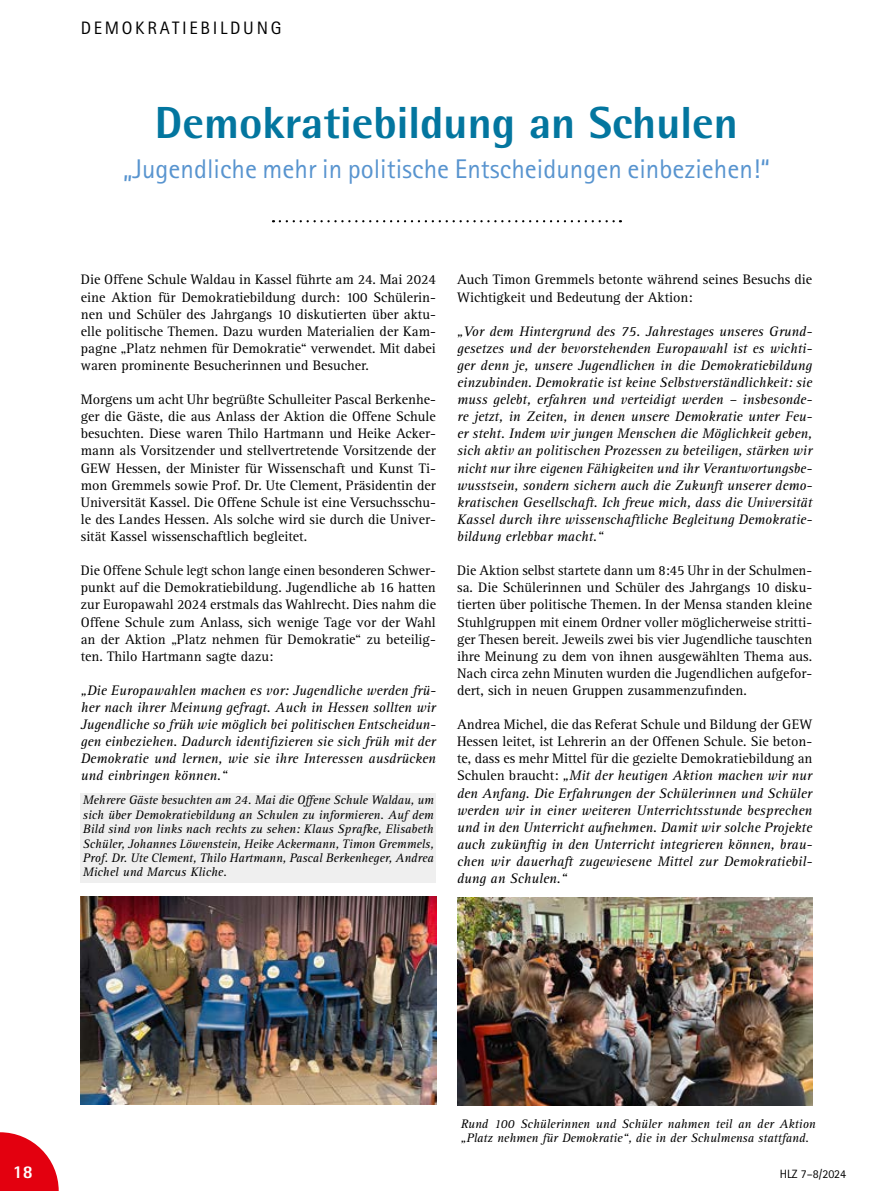
<style>
.page{position:relative;width:893px;height:1191px;background:#fff}
.page>*{position:absolute;margin:0;border:0;box-sizing:border-box;transform-origin:0 0}
.t1{font:800 45px "Rotis Semi Sans Std";color:#03769f}
.t2{font:27px "Rotis Sans Serif Std";color:#5894cf}
.t3{font:18px "Rotis Sans Serif Std";letter-spacing:.15em;color:#000}
.t4{font:800 18px "Rotis Sans Serif Std";color:#fff}
.t5{font:14.25px/17.1px "Rotis Serif Std";color:#000;text-align:justify}
.t6{font:italic 14.25px/17.1px "Rotis Serif Std";color:#000;text-align:justify}
.t7{font:italic 12.75px/14.4px "Rotis Serif Std";color:#000;text-align:justify}
.t8{font:12px "Rotis Sans Serif Std";color:#000}
.s1{font-style:normal}
</style>
<div class="page">
<svg style="left:0;top:1132px;width:59px;height:59px"></svg>
<svg style="left:280px;top:220px;width:341px;height:2px"></svg>
<div style="left:81px;top:793px;width:355px;height:89px;background:#efefef"></div>
<img style="left:457px;top:897px;width:355px;height:209px">
<img style="left:81px;top:896px;width:355px;height:209px">
<p class="t3" style="left:81px;top:17px;width:202px">DEMOKRATIEBILDUNG</p>
<h1 class="t1" style="left:155px;top:94px;width:585px">Demokratiebildung an Schulen</h1>
<h2 class="t2" style="left:123px;top:152px;width:648px">„Jugendliche mehr in politische Entscheidungen einbeziehen!“</h2>
<p class="t5" style="left:81px;top:271px;width:357px">Die Offene Schule Waldau in Kassel führte am 24. Mai 2024 eine Aktion für Demokratiebildung durch: 100 Schülerin&shy;nen und Schüler des Jahrgangs 10 diskutierten über aktu&shy;elle politische Themen. Dazu wurden Materialien der Kam&shy;pagne „Platz nehmen für Demokratie“ verwendet. Mit dabei waren prominente Besucherinnen und Besucher.</p>
<p class="t5" style="left:81px;top:391px;width:357px">Morgens um acht Uhr begrüßte Schulleiter Pascal Berkenhe&shy;ger die Gäste, die aus Anlass der Aktion die Offene Schule besuchten. Diese waren Thilo Hartmann und Heike Acker&shy;mann als Vorsitzender und stellvertretende Vorsitzende der GEW Hessen, der Minister für Wissenschaft und Kunst Ti&shy;mon Gremmels sowie Prof. Dr. Ute Clement, Präsidentin der Universität Kassel. Die Offene Schule ist eine Versuchsschu&shy;le des Landes Hessen. Als solche wird sie durch die Univer&shy;sität Kassel wissenschaftlich begleitet.</p>
<p class="t5" style="left:81px;top:562px;width:357px">Die Offene Schule legt schon lange einen besonderen Schwer&shy;punkt auf die Demokratiebildung. Jugendliche ab 16 hatten zur Europawahl 2024 erstmals das Wahlrecht. Dies nahm die Offene Schule zum Anlass, sich wenige Tage vor der Wahl an der Aktion „Platz nehmen für Demokratie“ zu beteilig&shy;ten. Thilo Hartmann sagte dazu:</p>
<p class="t6" style="left:81px;top:682px;width:357px">„Die Europawahlen machen es vor: Jugendliche werden frü&shy;her nach ihrer Meinung gefragt. Auch in Hessen sollten wir Jugendliche so früh wie möglich bei politischen Entscheidun&shy;gen einbeziehen. Dadurch identifizieren sie sich früh mit der Demokratie und lernen, wie sie ihre Interessen ausdrücken und einbringen können.“</p>
<p class="t7" style="left:83px;top:793px;width:352px">Mehrere Gäste besuchten am 24. Mai die Offene Schule Waldau, um sich über Demokratiebildung an Schulen zu informieren. Auf dem Bild sind von links nach rechts zu sehen: Klaus Sprafke, Elisabeth Schüler, Johannes Löwenstein, Heike Ackermann, Timon Gremmels, Prof. Dr. Ute Clement, Thilo Hartmann, Pascal Berkenheger, Andrea Michel und Marcus Kliche.</p>
<p class="t5" style="left:457px;top:271px;width:357px">Auch Timon Gremmels betonte während seines Besuchs die<br>Wichtigkeit und Bedeutung der Aktion:</p>
<p class="t6" style="left:457px;top:323px;width:357px">„Vor dem Hintergrund des 75. Jahrestages unseres Grund&shy;gesetzes und der bevorstehenden Europawahl ist es wichti&shy;ger denn je, unsere Jugendlichen in die Demokratiebildung einzubinden. Demokratie ist keine Selbstverständlichkeit: sie muss gelebt, erfahren und verteidigt werden – insbesonde&shy;re jetzt, in Zeiten, in denen unsere Demokratie unter Feu&shy;er steht. Indem wir jungen Menschen die Möglichkeit geben, sich aktiv an politischen Prozessen zu beteiligen, stärken wir nicht nur ihre eigenen Fähigkeiten und ihr Verantwortungsbe&shy;wusstsein, sondern sichern auch die Zukunft unserer demo&shy;kratischen Gesellschaft. Ich freue mich, dass die Universität Kassel durch ihre wissenschaftliche Begleitung Demokratie&shy;bildung erlebbar macht.“</p>
<p class="t5" style="left:457px;top:562px;width:357px">Die Aktion selbst startete dann um 8:45 Uhr in der Schulmen&shy;sa. Die Schülerinnen und Schüler des Jahrgangs 10 disku&shy;tierten über politische Themen. In der Mensa standen kleine Stuhlgruppen mit einem Ordner voller möglicherweise stritti&shy;ger Thesen bereit. Jeweils zwei bis vier Jugendliche tauschten ihre Meinung zu dem von ihnen ausgewählten Thema aus.<br>Nach circa zehn Minuten wurden die Jugendlichen aufgefor&shy;dert, sich in neuen Gruppen zusammenzufinden.</p>
<p class="t6" style="left:457px;top:716px;width:357px"><span class="s1">Andrea Michel, die das Referat Schule und Bildung der GEW Hessen leitet, ist Lehrerin an der Offenen Schule. Sie beton&shy;te, dass es mehr Mittel für die gezielte Demokratiebildung an Schulen braucht:</span> „Mit der heutigen Aktion machen wir nur den Anfang. Die Erfahrungen der Schülerinnen und Schüler werden wir in einer weiteren Unterrichtsstunde besprechen und in den Unterricht aufnehmen. Damit wir solche Projekte auch zukünftig in den Unterricht integrieren können, brau&shy;chen wir dauerhaft zugewiesene Mittel zur Demokratiebil&shy;dung an Schulen.“</p>
<p class="t7" style="left:461px;top:1116px;width:357px">Rund 100 Schülerinnen und Schüler nahmen teil an der Aktion „Platz nehmen für Demokratie“, die in der Schulmensa stattfand.</p>
<p class="t4" style="left:13px;top:1160px;width:22px">18</p>
<p class="t8" style="left:780px;top:1167px;width:68px">HLZ 7–8/2024</p>
</div>
